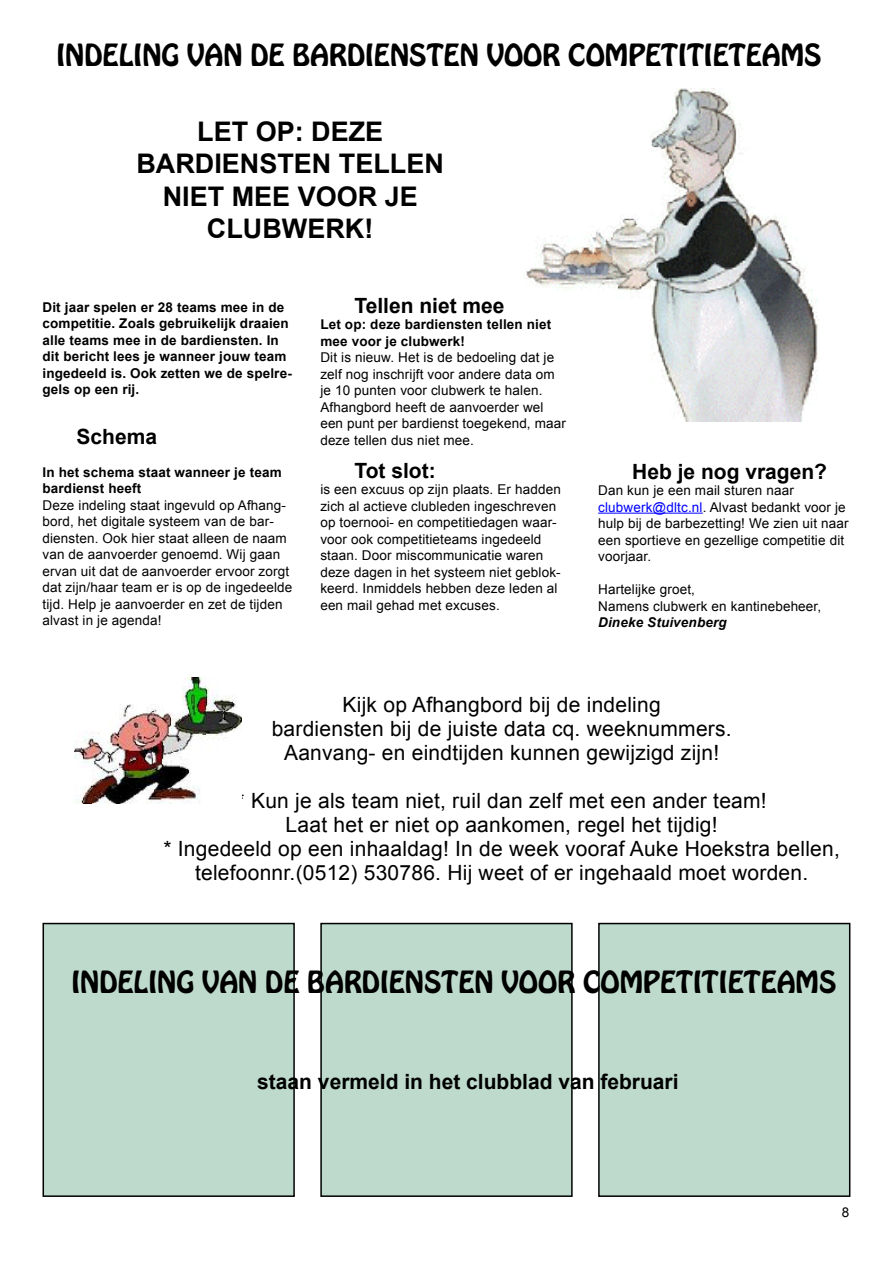
<style>
.page{position:relative;width:893px;height:1263px;background:#fff}
.page>*{position:absolute;margin:0;border:0;box-sizing:border-box;transform-origin:0 0}
.t1{font:27px "Hobo Std";color:#000}
.t2{font:700 27px "Arial";color:#000}
.t3{font:21px/24px "Arial";letter-spacing:.01em;color:#000;text-align:center}
.t4{font:700 21px "Arial";color:#000}
.t5{font:13.5px/16.5px "Arial";letter-spacing:.01em;color:#000}
.t6{font:700 13.5px/16.5px "Arial";letter-spacing:.01em;color:#000}
.t7{font:italic 700 13.5px "Arial";letter-spacing:.01em;color:#000}
.s1{color:#00f}
</style>
<div class="page">
<div style="left:43px;top:923px;width:251px;height:273px;background:#bddacc"></div>
<div style="left:43px;top:923px;width:252px;height:274px;border:2px solid #000"></div>
<hr style="left:598px;top:513px;width:105px;height:1px;background:#00f">
<img style="left:523px;top:89px;width:295px;height:332px">
<div style="left:321px;top:923px;width:251px;height:273px;background:#bddacc"></div>
<div style="left:320px;top:923px;width:253px;height:274px;border:2px solid #000"></div>
<div style="left:599px;top:923px;width:251px;height:273px;background:#bddacc"></div>
<div style="left:598px;top:923px;width:252px;height:274px;border:2px solid #000"></div>
<img style="left:74px;top:677px;width:168px;height:126px">
<h1 class="t1" style="left:56px;top:36px;width:767px">INDELING VAN DE BARDIENSTEN VOOR COMPETITIETEAMS</h1>
<h1 class="t2" style="left:197px;top:113px;width:133px">Let op: deze</h1>
<h1 class="t2" style="left:136px;top:146px;width:19px">bardiensten</h1>
<h1 class="t2" style="left:339px;top:146px;width:19px">tellen</h1>
<h1 class="t2" style="left:163px;top:178px;width:16px">niet</h1>
<h1 class="t2" style="left:232px;top:178px;width:20px">mee</h1>
<h1 class="t2" style="left:298px;top:178px;width:21px">voor</h1>
<h1 class="t2" style="left:385px;top:178px;width:17px">je</h1>
<h1 class="t2" style="left:207px;top:211px;width:77px">clubwerk</h1>
<h1 class="t2" style="left:364px;top:211px;width:10px">!</h1>
<p class="t6" style="left:43px;top:299px;width:251px">Dit jaar spelen er 28 teams mee in de competitie. Zoals gebruikelijk draaien alle teams mee in de bardiensten. In dit bericht lees je wanneer jouw team ingedeeld is. Ook zetten we de spelre&shy;gels op een rij.</p>
<h2 class="t4" style="left:77px;top:422px;width:82px">Schema</h2>
<p class="t6" style="left:43px;top:464px;width:241px">In het schema staat wanneer je team bardienst heeft</p>
<p class="t5" style="left:43px;top:497px;width:251px">Deze indeling staat ingevuld op Afhang&shy;bord, het digitale systeem van de bar&shy;diensten. Ook hier staat alleen de naam van de aanvoerder genoemd. Wij gaan ervan uit dat de aanvoerder ervoor zorgt dat zijn/haar team er is op de ingedeelde tijd. Help je aanvoerder en zet de tijden alvast in je agenda!</p>
<h2 class="t4" style="left:354px;top:292px;width:152px">Tellen niet mee</h2>
<p class="t6" style="left:320px;top:317px;width:232px">Let op: deze bardiensten tellen niet mee voor je clubwerk!</p>
<p class="t5" style="left:320px;top:350px;width:247px">Dit is nieuw. Het is de bedoeling dat je zelf nog inschrijft voor andere data om je 10 punten voor clubwerk te halen.<br>Afhangbord heeft de aanvoerder wel een punt per bardienst toegekend, maar deze tellen dus niet mee.</p>
<h2 class="t4" style="left:354px;top:457px;width:83px">Tot slot:</h2>
<p class="t5" style="left:320px;top:482px;width:242px">is een excuus op zijn plaats. Er hadden zich al actieve clubleden ingeschreven op toernooi- en competitiedagen waar&shy;voor ook competitieteams ingedeeld staan. Door miscommunicatie waren deze dagen in het systeem niet geblok&shy;keerd. Inmiddels hebben deze leden al een mail gehad met excuses.</p>
<h2 class="t4" style="left:632px;top:457px;width:196px">Heb je nog vragen?</h2>
<p class="t5" style="left:598px;top:482px;width:252px">Dan kun je een mail sturen naar <span class="s1">clubwerk@dltc.nl</span>. Alvast bedankt voor je hulp bij de barbezetting! We zien uit naar een sportieve en gezellige competitie dit voorjaar.</p>
<p class="t5" style="left:598px;top:581px;width:225px">Hartelijke groet,<br>Namens clubwerk en kantinebeheer,</p>
<p class="t7" style="left:598px;top:613px;width:130px">Dineke Stuivenberg</p>
<h2 class="t3" style="left:272px;top:693px;width:461px">Kijk op Afhangbord bij de indeling<br>bardiensten bij de juiste data cq. weeknummers.<br>Aanvang- en eindtijden kunnen gewijzigd zijn!</h2>
<h2 class="t3" style="left:163px;top:789px;width:678px">* Kun je als team niet, ruil dan zelf met een ander team!<br>Laat het er niet op aankomen, regel het tijdig!<br>* Ingedeeld op een inhaaldag! In de week vooraf Auke Hoekstra bellen, telefoonnr.(0512) 530786. Hij weet of er ingehaald moet worden.</h2>
<h1 class="t1" style="left:71px;top:963px;width:767px">INDELING VAN DE BARDIENSTEN VOOR COMPETITIETEAMS</h1>
<h2 class="t4" style="left:257px;top:1068px;width:423px">staan vermeld in het clubblad van februari</h2>
<p class="t5" style="left:842px;top:1204px;width:9px">8</p>
</div>
